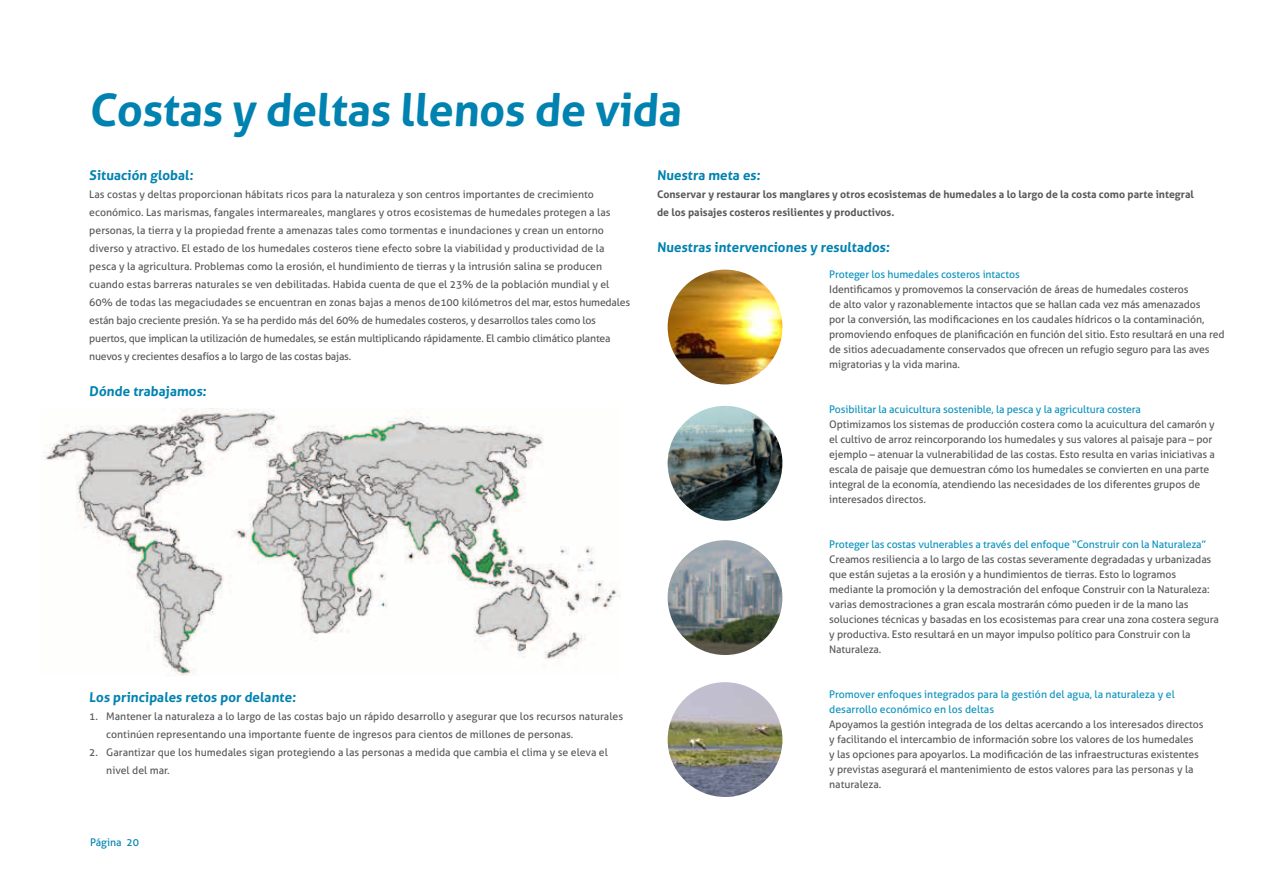
<style>
.page{position:relative;width:1263px;height:893px;background:#fff}
.page>*{position:absolute;margin:0;border:0;box-sizing:border-box;transform-origin:0 0}
.t1{font:700 45px "Aller";color:#0082b0}
.t2{font:700 13.5px "Aller";color:#0082b0}
.t3{font:10.5px/15px "Aller";letter-spacing:-.01em;color:#57585a}
.t4{font:10.5px/15px "Aller";letter-spacing:-.01em;color:#0b92bd}
.t5{font:700 10.5px/18px "Aller";color:#57585a}
.t6{font:10.5px "Aller";color:#0082b0}
</style>
<div class="page">
<img style="left:43px;top:409px;width:577px;height:267px">
<img style="left:668px;top:270px;width:114px;height:114px;border-radius:57px">
<img style="left:668px;top:406px;width:114px;height:115px;border-radius:57px">
<img style="left:668px;top:540px;width:114px;height:115px;border-radius:57px">
<img style="left:668px;top:682px;width:114px;height:115px;border-radius:57px">
<h1 class="t1" style="left:89px;top:82px;width:597px">Costas y deltas llenos de vida</h1>
<p class="t2" style="left:657px;top:167px;width:106px">Nuestra meta es:</p>
<p class="t5" style="left:657px;top:185px;width:538px">Conservar y restaurar los manglares y otros ecosistemas de humedales a lo largo de la costa como parte integral de los paisajes costeros resilientes y productivos.</p>
<p class="t2" style="left:89px;top:167px;width:107px">Situación global:</p>
<p class="t3" style="left:89px;top:185px;width:542px;line-height:18px">Las costas y deltas proporcionan hábitats ricos para la naturaleza y son centros importantes de crecimiento económico. Las marismas, fangales intermareales, manglares y otros ecosistemas de humedales protegen a las personas, la tierra y la propiedad frente a amenazas tales como tormentas e inundaciones y crean un entorno diverso y atractivo. El estado de los humedales costeros tiene efecto sobre la viabilidad y productividad de la pesca y la agricultura. Problemas como la erosión, el hundimiento de tierras y la intrusión salina se producen cuando estas barreras naturales se ven debilitadas. Habida cuenta de que el 23% de la población mundial y el 60% de todas las megaciudades se encuentran en zonas bajas a menos de100 kilómetros del mar, estos humedales están bajo creciente presión. Ya se ha perdido más del 60% de humedales costeros, y desarrollos tales como los puertos, que implican la utilización de humedales, se están multiplicando rápidamente. El cambio climático plantea nuevos y crecientes desafíos a lo largo de las costas bajas.</p>
<p class="t2" style="left:89px;top:383px;width:120px">Dónde trabajamos:</p>
<p class="t2" style="left:657px;top:239px;width:235px">Nuestras intervenciones y resultados:</p>
<p class="t4" style="left:829px;top:266px;width:192px">Proteger los humedales costeros intactos</p>
<p class="t3" style="left:829px;top:281px;width:397px">Identificamos y promovemos la conservación de áreas de humedales costeros<br>de alto valor y razonablemente intactos que se hallan cada vez más amenazados<br>por la conversión, las modificaciones en los caudales hídricos o la contaminación, promoviendo enfoques de planificación en función del sitio. Esto resultará en una red de sitios adecuadamente conservados que ofrecen un refugio seguro para las aves migratorias y la vida marina.</p>
<p class="t4" style="left:829px;top:402px;width:313px">Posibilitar la acuicultura sostenible, la pesca y la agricultura costera</p>
<p class="t3" style="left:829px;top:417px;width:387px">Optimizamos los sistemas de producción costera como la acuicultura del camarón y el cultivo de arroz reincorporando los humedales y sus valores al paisaje para – por ejemplo – atenuar la vulnerabilidad de las costas. Esto resulta en varias iniciativas a escala de paisaje que demuestran cómo los humedales se convierten en una parte integral de la economía, atendiendo las necesidades de los diferentes grupos de interesados directos.</p>
<p class="t4" style="left:829px;top:537px;width:378px">Proteger las costas vulnerables a través del enfoque “Construir con la Naturaleza”</p>
<p class="t3" style="left:829px;top:552px;width:391px">Creamos resiliencia a lo largo de las costas severamente degradadas y urbanizadas que están sujetas a la erosión y a hundimientos de tierras. Esto lo logramos mediante la promoción y la demostración del enfoque Construir con la Naturaleza: varias demostraciones a gran escala mostrarán cómo pueden ir de la mano las soluciones técnicas y basadas en los ecosistemas para crear una zona costera segura y productiva. Esto resultará en un mayor impulso político para Construir con la Naturaleza.</p>
<p class="t4" style="left:829px;top:687px;width:347px">Promover enfoques integrados para la gestión del agua, la naturaleza y el desarrollo económico en los deltas</p>
<p class="t3" style="left:829px;top:717px;width:376px">Apoyamos la gestión integrada de los deltas acercando a los interesados directos y facilitando el intercambio de información sobre los valores de los humedales<br>y las opciones para apoyarlos. La modificación de las infraestructuras existentes y previstas asegurará el mantenimiento de estos valores para las personas y la naturaleza.</p>
<p class="t2" style="left:89px;top:689px;width:209px">Los principales retos por delante:</p>
<p class="t3" style="left:106px;top:707px;width:518px;line-height:18px;text-indent:-17px">1. Mantener la naturaleza a lo largo de las costas bajo un rápido desarrollo y asegurar que los recursos naturales continúen representando una importante fuente de ingresos para cientos de millones de personas.</p>
<p class="t3" style="left:106px;top:743px;width:503px;line-height:18px;text-indent:-17px">2. Garantizar que los humedales sigan protegiendo a las personas a medida que cambia el clima y se eleva el nivel del mar.</p>
<p class="t6" style="left:90px;top:836px;width:51px">Página 20</p>
</div>
